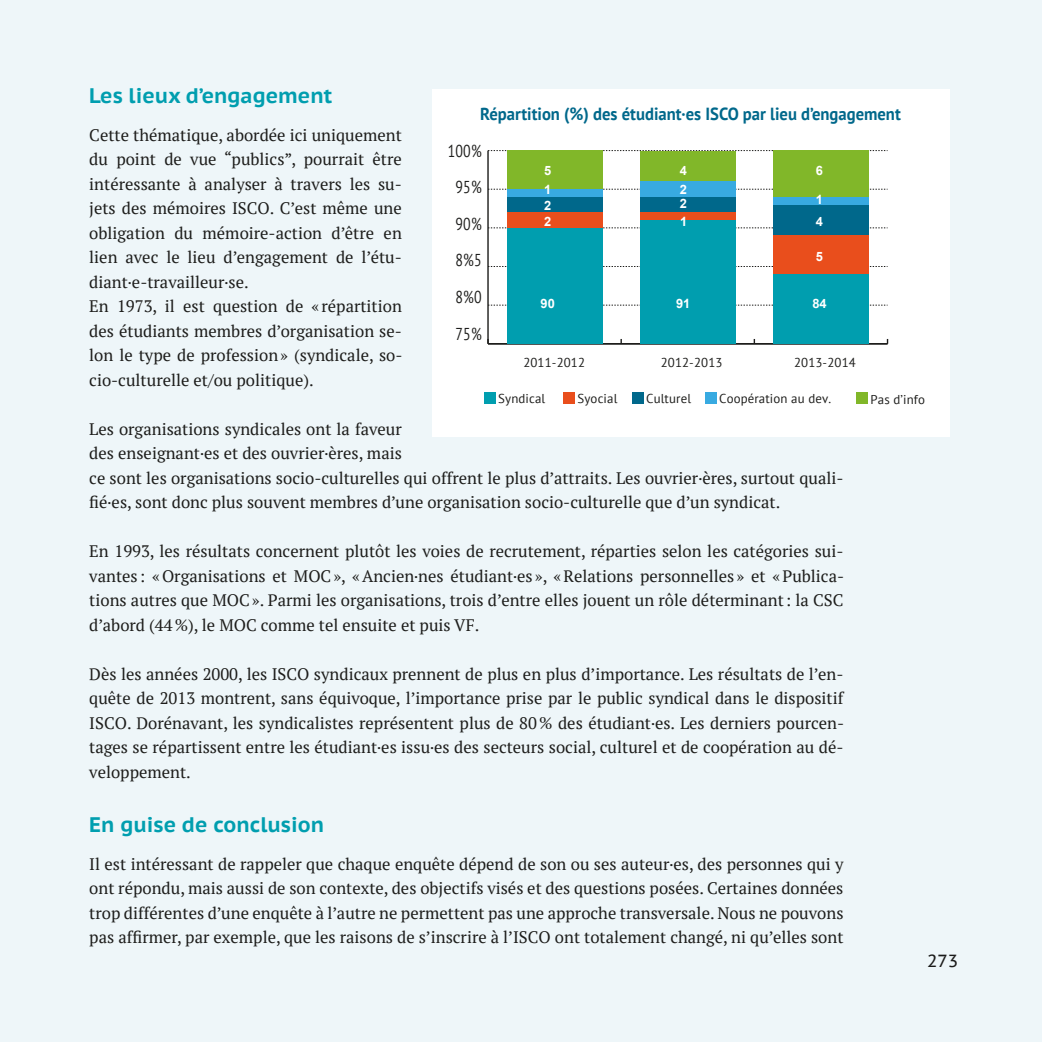
<style>
.page{position:relative;width:1042px;height:1042px;background:#eef6f9}
.page>*{position:absolute;margin:0;border:0;box-sizing:border-box;transform-origin:0 0}
.t1{font:700 21px "PT Sans Caption";color:#009eaf}
.t2{font:700 17.5px "PT Sans";color:#00688b;scale:.95 1}
.t3{font:17.5px "PT Sans Caption";color:#1d1d1b}
.t4{font:17.15px "PT Sans";letter-spacing:.01em;color:#1d1d1b;scale:.81 1}
.t5{font:16.62px/24.5px "PT Serif";color:#1d1d1b;text-align:justify}
.t6{font:12.78px "PT Sans";letter-spacing:.01em;color:#1d1d1b}
.t7{font:700 12.78px "Arial";color:#fff}
</style>
<div class="page">
<div style="left:432px;top:89px;width:517px;height:348px;background:#fff"></div>
<div style="left:484px;top:392px;width:11px;height:12px;background:#009eaf"></div>
<hr style="left:487px;top:151px;width:2px;height:193px;background:#1d1d1b">
<svg style="left:488px;top:305px;width:399px;height:1px"></svg>
<svg style="left:489px;top:266px;width:398px;height:1px"></svg>
<svg style="left:488px;top:227px;width:399px;height:1px"></svg>
<svg style="left:488px;top:189px;width:399px;height:1px"></svg>
<svg style="left:488px;top:150px;width:399px;height:1px"></svg>
<hr style="left:488px;top:343px;width:399px;height:1px;background:#1d1d1b">
<div style="left:507px;top:151px;width:95px;height:38px;background:#81b729"></div>
<div style="left:640px;top:151px;width:96px;height:30px;background:#81b729"></div>
<div style="left:773px;top:151px;width:96px;height:46px;background:#81b729"></div>
<div style="left:507px;top:189px;width:95px;height:8px;background:#38aae1"></div>
<div style="left:640px;top:181px;width:96px;height:16px;background:#38aae1"></div>
<div style="left:773px;top:197px;width:96px;height:8px;background:#38aae1"></div>
<div style="left:507px;top:197px;width:95px;height:15px;background:#00688b"></div>
<div style="left:640px;top:197px;width:96px;height:15px;background:#00688b"></div>
<div style="left:773px;top:205px;width:96px;height:31px;background:#00688b"></div>
<div style="left:507px;top:212px;width:95px;height:16px;background:#e94e1c"></div>
<div style="left:640px;top:212px;width:96px;height:8px;background:#e94e1c"></div>
<div style="left:773px;top:236px;width:96px;height:38px;background:#e94e1c"></div>
<div style="left:507px;top:228px;width:95px;height:116px;background:#009eaf"></div>
<div style="left:640px;top:220px;width:96px;height:124px;background:#009eaf"></div>
<div style="left:773px;top:274px;width:96px;height:70px;background:#009eaf"></div>
<div style="left:563px;top:392px;width:11px;height:11px;background:#e94e1c"></div>
<div style="left:632px;top:392px;width:11px;height:11px;background:#00688b"></div>
<div style="left:705px;top:392px;width:11px;height:11px;background:#38aae1"></div>
<div style="left:856px;top:393px;width:11px;height:11px;background:#81b729"></div>
<p class="t1" style="left:89px;top:82px;width:244px">Les lieux d’engagement</p>
<p class="t5" style="left:89px;top:122px;width:315px;text-align:left">Cette thématique, abordée ici uniquement du point de vue “publics”, pourrait être intéressante à analyser à travers les su&shy;jets des mémoires ISCO. C’est même une obligation du mémoire-action d’être en lien avec le lieu d’engagement de l’étu&shy;diant·e-travailleur·se.<br>En 1973, il est question de « répartition des étudiants membres d’organisation se&shy;lon le type de profession» (syndicale, so&shy;cio-culturelle et/ou politique).</p>
<p class="t5" style="left:89px;top:416px;width:755px;text-align:left">Les organisations syndicales ont la faveur<br>des enseignant·es et des ouvrier·ères, mais<br>ce sont les organisations socio-culturelles qui offrent le plus d’attraits. Les ouvrier·ères, surtout quali&shy;fié·es, sont donc plus souvent membres d’une organisation socio-culturelle que d’un syndicat.</p>
<p class="t5" style="left:89px;top:539px;width:756px">En 1993, les résultats concernent plutôt les voies de recrutement, réparties selon les catégories sui&shy;vantes : «Organisations et MOC», «Ancien·nes étudiant·es », «Relations personnelles » et «Publica&shy;tions autres que MOC». Parmi les organisations, trois d’entre elles jouent un rôle déterminant: la CSC d’abord (44%), le MOC comme tel ensuite et puis VF.</p>
<p class="t5" style="left:89px;top:661px;width:756px">Dès les années 2000, les ISCO syndicaux prennent de plus en plus d’importance. Les résultats de l’en&shy;quête de 2013 montrent, sans équivoque, l’importance prise par le public syndical dans le dispositif ISCO. Dorénavant, les syndicalistes représentent plus de 80% des étudiant·es. Les derniers pourcen&shy;tages se répartissent entre les étudiant·es issu·es des secteurs social, culturel et de coopération au dé&shy;veloppement.</p>
<p class="t1" style="left:89px;top:811px;width:236px">En guise de conclusion</p>
<p class="t5" style="left:89px;top:851px;width:756px">Il est intéressant de rappeler que chaque enquête dépend de son ou ses auteur·es, des personnes qui y ont répondu, mais aussi de son contexte, des objectifs visés et des questions posées. Certaines données trop différentes d’une enquête à l’autre ne permettent pas une approche transversale. Nous ne pouvons pas affirmer, par exemple, que les raisons de s’inscrire à l’ISCO ont totalement changé, ni qu’elles sont</p>
<p class="t2" style="left:480px;top:102px;width:444px">Répartition (%) des étudiant·es ISCO par lieu d’engagement</p>
<p class="t4" style="left:448px;top:140px;width:43px">100%</p>
<p class="t7" style="left:544px;top:162px;width:9px">5</p>
<p class="t7" style="left:680px;top:162px;width:9px">4</p>
<p class="t7" style="left:816px;top:162px;width:9px">6</p>
<p class="t7" style="left:544px;top:197px;width:9px">2</p>
<p class="t7" style="left:680px;top:195px;width:9px">2</p>
<p class="t4" style="left:455px;top:176px;width:34px">95%</p>
<p class="t7" style="left:544px;top:181px;width:9px">1</p>
<p class="t7" style="left:680px;top:181px;width:9px">2</p>
<p class="t7" style="left:816px;top:191px;width:9px">1</p>
<p class="t7" style="left:544px;top:213px;width:9px">2</p>
<p class="t7" style="left:680px;top:213px;width:9px">1</p>
<p class="t7" style="left:816px;top:213px;width:9px">4</p>
<p class="t4" style="left:455px;top:213px;width:34px">90%</p>
<p class="t7" style="left:816px;top:248px;width:9px">5</p>
<p class="t4" style="left:455px;top:249px;width:34px">8%5</p>
<p class="t4" style="left:455px;top:286px;width:34px">8%0</p>
<p class="t7" style="left:540px;top:295px;width:16px">90</p>
<p class="t7" style="left:676px;top:295px;width:16px">91</p>
<p class="t7" style="left:812px;top:295px;width:16px">84</p>
<p class="t4" style="left:455px;top:323px;width:34px">75%</p>
<p class="t6" style="left:523px;top:354px;width:63px">2011-2012</p>
<p class="t6" style="left:498px;top:391px;width:49px">Syndical</p>
<p class="t6" style="left:661px;top:354px;width:63px">2012-2013</p>
<p class="t6" style="left:794px;top:354px;width:63px">2013-2014</p>
<p class="t6" style="left:577px;top:390px;width:41px">Syocial</p>
<p class="t6" style="left:646px;top:390px;width:46px">Culturel</p>
<p class="t6" style="left:719px;top:390px;width:113px">Coopération au dev.</p>
<p class="t6" style="left:870px;top:391px;width:56px">Pas d’info</p>
<p class="t3" style="left:927px;top:949px;width:33px">273</p>
</div>
